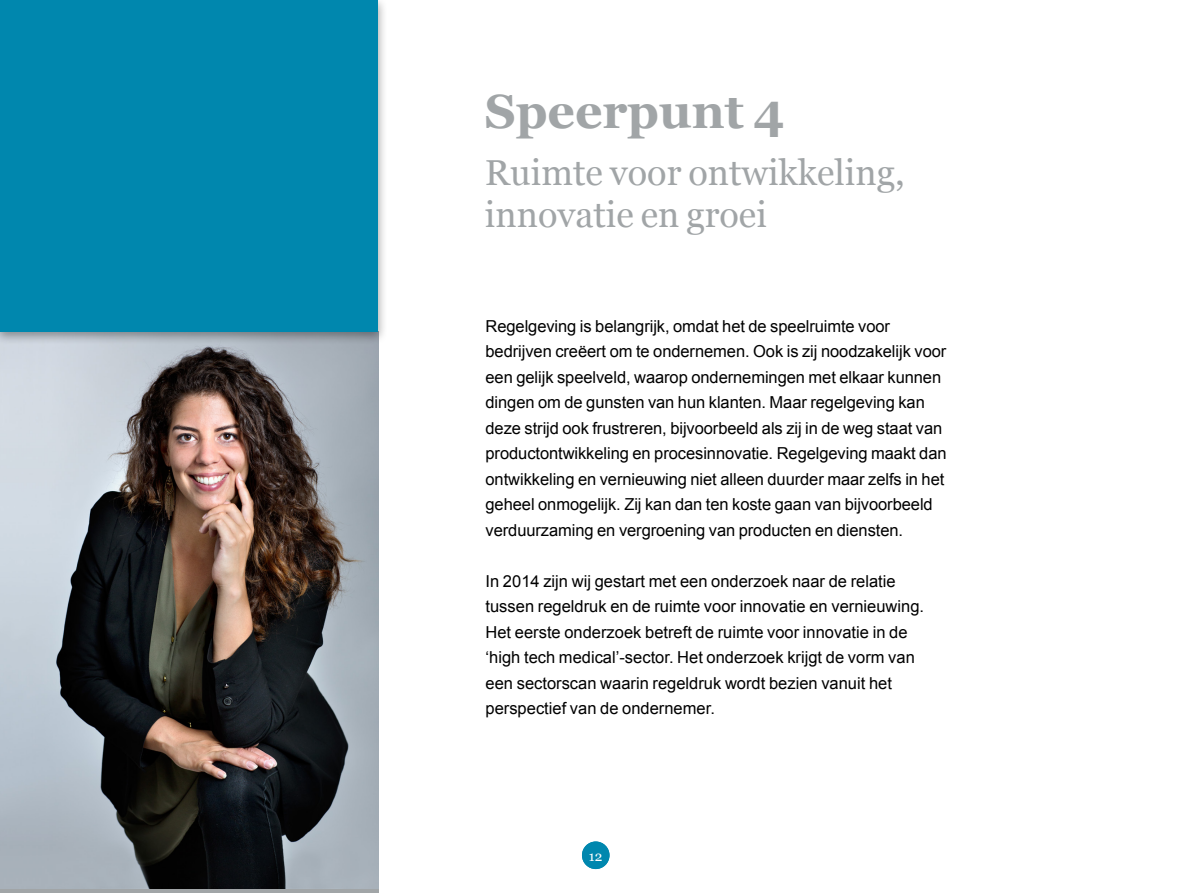
<style>
.page{position:relative;width:1191px;height:893px;background:#fff}
.page>*{position:absolute;margin:0;border:0;box-sizing:border-box;transform-origin:0 0}
.t1{font:700 48px "Georgia";color:#a1a5a7}
.t2{font:36px/42px "Georgia";color:#a1a5a7}
.t3{font:16.5px/25.5px "Arial";letter-spacing:-.005em;color:#000}
.t4{font:13.65px "Georgia";color:#fff}
</style>
<div class="page">
<img style="left:0;top:345px;width:378px;height:544px">
<div style="left:0;top:0;width:387px;height:345px;background:#000;opacity:.35"></div>
<div style="left:0;top:0;width:378px;height:332px;background:#0087ae"></div>
<div style="left:582px;top:841px;width:27px;height:28px;background:#0087ae;border-radius:50%"></div>
<h1 class="t1" style="left:485px;top:75px;width:301px">Speerpunt 4</h1>
<h2 class="t2" style="left:485px;top:150px;width:421px">Ruimte voor ontwikkeling, innovatie en groei</h2>
<p class="t3" style="left:485px;top:313px;width:462px">Regelgeving is belangrijk, omdat het de speelruimte voor bedrijven creëert om te ondernemen. Ook is zij noodzakelijk voor een gelijk speelveld, waarop ondernemingen met elkaar kunnen dingen om de gunsten van hun klanten. Maar regelgeving kan deze strijd ook frustreren, bijvoorbeeld als zij in de weg staat van productontwikkeling en procesinnovatie. Regelgeving maakt dan ontwikkeling en vernieuwing niet alleen duurder maar zelfs in het geheel onmogelijk. Zij kan dan ten koste gaan van bijvoorbeeld verduurzaming en vergroening van producten en diensten.</p>
<p class="t3" style="left:485px;top:568px;width:440px">In 2014 zijn wij gestart met een onderzoek naar de relatie tussen regeldruk en de ruimte voor innovatie en vernieuwing.<br>Het eerste onderzoek betreft de ruimte voor innovatie in de ‘high tech medical’-sector. Het onderzoek krijgt de vorm van een sectorscan waarin regeldruk wordt bezien vanuit het perspectief van de ondernemer.</p>
<p class="t4" style="left:589px;top:846px;width:15px">12</p>
</div>
